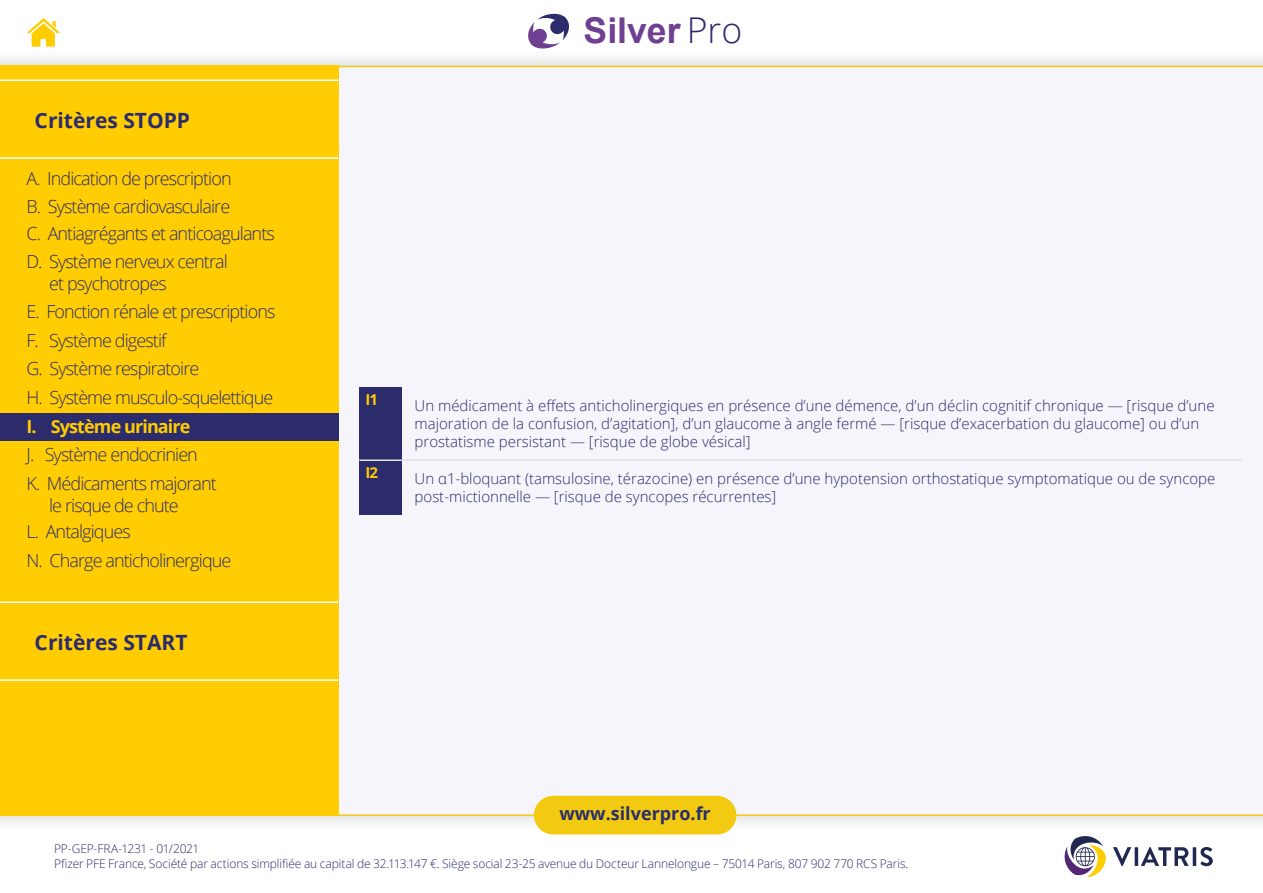
<style>
.page{position:relative;width:1263px;height:893px;background:#fff}
.page>*{position:absolute;margin:0;border:0;box-sizing:border-box;transform-origin:0 0}
.t1{font:700 35.55px "Arial";color:#6f4092}
.t2{font:700 21px "Open Sans";color:#2c2b6c}
.t3{font:300 18px/28.7px "Open Sans";letter-spacing:-.05em;color:#2c2b6c}
.t4{font:700 18px "Open Sans";letter-spacing:-.05em;color:#ffcd02}
.t5{font:700 18px "Open Sans";color:#2a2d6b}
.t6{font:300 15px/18px "Open Sans";color:#2c2b6c}
.t7{font:700 15px "Open Sans";color:#ffcd02}
.t8{font:300 12px/14.4px "Open Sans";letter-spacing:-.01em;color:#2c2b6c}
.s1{font-family:"Open Sans";font-weight:300;color:#2c2b6c}
.s2{color:#000}
</style>
<div class="page">
<svg style="left:1113px;top:847px;width:100px;height:19px"></svg>
<svg style="left:1064px;top:836px;width:42px;height:40px"></svg>
<div style="left:0;top:47px;width:1263px;height:788px;background:#000;opacity:.2"></div>
<div style="left:338px;top:66px;width:925px;height:750px;background:#f6f5fb"></div>
<div style="left:534px;top:796px;width:202px;height:38px;background:#f1ca11;border-radius:19px"></div>
<div style="left:0;top:66px;width:338px;height:750px;background:#ffcd02"></div>
<svg style="left:526px;top:13px;width:45px;height:36px"></svg>
<div style="left:359px;top:387px;width:43px;height:128px;background:#2c2b6c"></div>
<hr style="left:359px;top:459px;width:43px;height:2px;background:#e3e1e9">
<hr style="left:402px;top:459px;width:840px;height:2px;background:#e3e1e9">
<div style="left:0;top:414px;width:338px;height:27px;background:#2c2b6c"></div>
<hr style="left:0;top:679px;width:338px;height:2px;background:#fff">
<hr style="left:0;top:601px;width:338px;height:2px;background:#fff">
<hr style="left:0;top:157px;width:338px;height:2px;background:#fff">
<hr style="left:0;top:80px;width:338px;height:1px;background:#fff">
<svg style="left:27px;top:18px;width:33px;height:29px"></svg>
<h2 class="t2" style="left:35px;top:106px;width:157px">Critères STOPP</h2>
<p class="t3" style="left:26px;top:165px;width:207px;line-height:27.2px">A. Indication de prescription<br>B. Système cardiovasculaire</p>
<p class="t3" style="left:49px;top:251px;width:180px;line-height:21.6px;text-indent:-23px">D. Système nerveux central et psychotropes</p>
<p class="t3" style="left:26px;top:297px;width:251px">E. Fonction rénale et prescriptions<br>F. Système digestif<br>G. Système respiratoire<br>H. Système musculo-squelettique</p>
<p class="t3" style="left:26px;top:440px;width:192px">J. Système endocrinien<br>K. Médicaments majorant</p>
<p class="t3" style="left:26px;top:491px;width:154px;line-height:26.4px;text-indent:23px">le risque de chute<br>L. Antalgiques</p>
<p class="t3" style="left:26px;top:545px;width:206px">N. Charge anticholinergique</p>
<p class="t3" style="left:26px;top:218px;width:250px">C. Antiagrégants et anticoagulants</p>
<p class="t4" style="left:26px;top:413px;width:165px">I. Système urinaire</p>
<h2 class="t2" style="left:35px;top:628px;width:154px">Critères START</h2>
<h1 class="t1" style="left:584px;top:5px;width:160px">Silver <span class="s1">Pro</span></h1>
<p class="t7" style="left:365px;top:389px;width:14px">I1</p>
<p class="t7" style="left:365px;top:462px;width:14px">I2</p>
<p class="t6" style="left:415px;top:397px;width:801px">Un médicament à effets anticholinergiques en présence d’une démence, d’un déclin cognitif chronique — [risque d’une majoration de la confusion, d’agitation], d’un glaucome à angle fermé — [risque d’exacerbation du glaucome] ou d’un prostatisme persistant — [risque de globe vésical]</p>
<p class="t6" style="left:415px;top:470px;width:802px">Un α1-bloquant (tamsulosine, térazocine) en présence d’une hypotension orthostatique symptomatique ou de syncope post-mictionnelle — [risque de syncopes récurrentes]</p>
<p class="t5" style="left:559px;top:801px;width:153px">www.silverpro.fr</p>
<p class="t8" style="left:54px;top:841px;width:856px">PP-GEP-FRA-1231 - 01/2021<br>Pfizer PFE France, Société par actions simplifiée au capital de 32.113.147 €. Siège social 23-25 avenue du Docteur Lannelongue – 75014 Paris, 807 902 770 RCS Paris<span class="s2">.</span></p>
</div>
